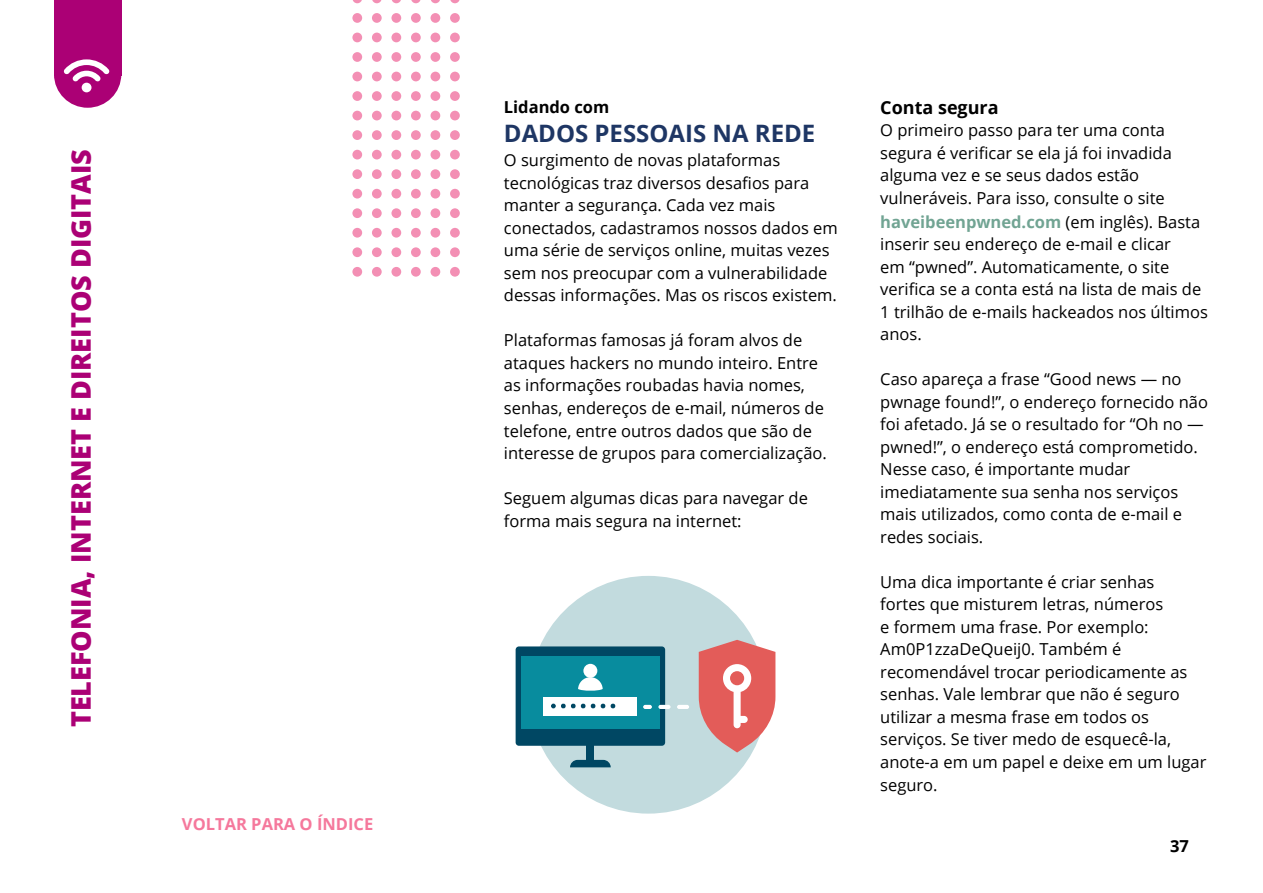
<style>
.page{position:relative;width:1263px;height:893px;background:#fff}
.page>*{position:absolute;margin:0;border:0;box-sizing:border-box;transform-origin:0 0}
.t1{font:800 27px "Open Sans";color:#ab0075}
.t2{font:700 24px "Open Sans";color:#1e3664}
.t3{font:700 18px "Open Sans";color:#000}
.t4{font:16.5px/22.5px "Open Sans";color:#000}
.t5{font:700 16.5px "Open Sans";color:#f5789c}
.t6{font:700 16.5px "Open Sans";color:#000}
.s1{font-weight:700;color:#71a493}
</style>
<div class="page">
<div style="left:529px;top:576px;width:238px;height:238px;background:#c2dbde;border-radius:50%"></div>
<div style="left:516px;top:646px;width:149px;height:100px;background:#004763;border-radius:3px"></div>
<div style="left:521px;top:656px;width:138px;height:72px;background:#088c9e"></div>
<div style="left:586px;top:739px;width:8px;height:25px;background:#004763"></div>
<svg style="left:570px;top:760px;width:41px;height:7px"></svg>
<div style="left:544px;top:697px;width:93px;height:18px;background:#fff"></div>
<svg style="left:551px;top:703px;width:65px;height:6px"></svg>
<svg style="left:578px;top:677px;width:25px;height:14px"></svg>
<div style="left:583px;top:664px;width:14px;height:14px;background:#fff;border-radius:50%"></div>
<svg style="left:643px;top:705px;width:9px;height:4px"></svg>
<hr style="left:677px;top:705px;width:12px;height:4px;background:#fff;border-radius:2px">
<hr style="left:658px;top:705px;width:12px;height:4px;background:#fff;border-radius:2px">
<svg style="left:699px;top:640px;width:76px;height:112px"></svg>
<svg style="left:352px;top:267px;width:10px;height:10px"></svg>
<svg style="left:352px;top:247px;width:10px;height:10px"></svg>
<svg style="left:352px;top:228px;width:10px;height:10px"></svg>
<svg style="left:352px;top:208px;width:10px;height:10px"></svg>
<svg style="left:352px;top:189px;width:10px;height:10px"></svg>
<svg style="left:352px;top:169px;width:10px;height:10px"></svg>
<div style="left:352px;top:150px;width:10px;height:9px;background:#f38fb4;border-radius:50%"></div>
<svg style="left:352px;top:130px;width:10px;height:10px"></svg>
<div style="left:352px;top:111px;width:10px;height:9px;background:#f38fb4;border-radius:50%"></div>
<svg style="left:352px;top:91px;width:10px;height:10px"></svg>
<div style="left:352px;top:72px;width:10px;height:9px;background:#f38fb4;border-radius:50%"></div>
<svg style="left:352px;top:52px;width:10px;height:10px"></svg>
<div style="left:352px;top:33px;width:10px;height:9px;background:#f38fb4;border-radius:50%"></div>
<svg style="left:352px;top:13px;width:10px;height:10px"></svg>
<svg style="left:353px;top:0;width:9px;height:3px"></svg>
<svg style="left:372px;top:267px;width:10px;height:10px"></svg>
<svg style="left:372px;top:247px;width:10px;height:10px"></svg>
<svg style="left:372px;top:228px;width:10px;height:10px"></svg>
<svg style="left:372px;top:208px;width:10px;height:10px"></svg>
<svg style="left:372px;top:189px;width:10px;height:10px"></svg>
<svg style="left:372px;top:169px;width:10px;height:10px"></svg>
<div style="left:372px;top:150px;width:10px;height:9px;background:#f38fb4;border-radius:50%"></div>
<svg style="left:372px;top:130px;width:10px;height:10px"></svg>
<div style="left:372px;top:111px;width:10px;height:9px;background:#f38fb4;border-radius:50%"></div>
<svg style="left:372px;top:91px;width:10px;height:10px"></svg>
<svg style="left:372px;top:72px;width:10px;height:9px"></svg>
<svg style="left:372px;top:52px;width:10px;height:10px"></svg>
<div style="left:372px;top:33px;width:10px;height:9px;background:#f38fb4;border-radius:50%"></div>
<svg style="left:372px;top:13px;width:10px;height:10px"></svg>
<svg style="left:372px;top:0;width:10px;height:3px"></svg>
<svg style="left:391px;top:267px;width:10px;height:10px"></svg>
<svg style="left:391px;top:247px;width:10px;height:10px"></svg>
<svg style="left:391px;top:228px;width:10px;height:10px"></svg>
<svg style="left:391px;top:208px;width:10px;height:10px"></svg>
<svg style="left:391px;top:189px;width:10px;height:10px"></svg>
<svg style="left:391px;top:169px;width:10px;height:10px"></svg>
<div style="left:391px;top:150px;width:10px;height:9px;background:#f38fb4;border-radius:50%"></div>
<svg style="left:391px;top:130px;width:10px;height:10px"></svg>
<div style="left:391px;top:111px;width:10px;height:9px;background:#f38fb4;border-radius:50%"></div>
<svg style="left:391px;top:91px;width:10px;height:10px"></svg>
<div style="left:391px;top:72px;width:10px;height:9px;background:#f38fb4;border-radius:50%"></div>
<svg style="left:391px;top:52px;width:10px;height:10px"></svg>
<div style="left:391px;top:33px;width:10px;height:9px;background:#f38fb4;border-radius:50%"></div>
<svg style="left:391px;top:13px;width:10px;height:10px"></svg>
<svg style="left:392px;top:0;width:9px;height:3px"></svg>
<svg style="left:411px;top:267px;width:10px;height:10px"></svg>
<svg style="left:411px;top:247px;width:10px;height:10px"></svg>
<svg style="left:411px;top:228px;width:10px;height:10px"></svg>
<svg style="left:411px;top:208px;width:10px;height:10px"></svg>
<svg style="left:411px;top:189px;width:10px;height:10px"></svg>
<svg style="left:411px;top:169px;width:10px;height:10px"></svg>
<div style="left:411px;top:150px;width:10px;height:9px;background:#f38fb4;border-radius:50%"></div>
<svg style="left:411px;top:130px;width:10px;height:10px"></svg>
<svg style="left:411px;top:111px;width:10px;height:9px"></svg>
<svg style="left:411px;top:91px;width:10px;height:10px"></svg>
<svg style="left:411px;top:72px;width:10px;height:9px"></svg>
<svg style="left:411px;top:52px;width:10px;height:10px"></svg>
<svg style="left:411px;top:33px;width:10px;height:9px"></svg>
<svg style="left:411px;top:13px;width:10px;height:10px"></svg>
<svg style="left:411px;top:0;width:10px;height:3px"></svg>
<svg style="left:430px;top:267px;width:10px;height:10px"></svg>
<svg style="left:430px;top:247px;width:10px;height:10px"></svg>
<svg style="left:430px;top:228px;width:10px;height:10px"></svg>
<svg style="left:430px;top:208px;width:10px;height:10px"></svg>
<svg style="left:430px;top:189px;width:10px;height:10px"></svg>
<svg style="left:430px;top:169px;width:10px;height:10px"></svg>
<div style="left:430px;top:150px;width:10px;height:9px;background:#f38fb4;border-radius:50%"></div>
<svg style="left:430px;top:130px;width:10px;height:10px"></svg>
<div style="left:430px;top:111px;width:10px;height:9px;background:#f38fb4;border-radius:50%"></div>
<svg style="left:430px;top:91px;width:10px;height:10px"></svg>
<div style="left:430px;top:72px;width:10px;height:9px;background:#f38fb4;border-radius:50%"></div>
<svg style="left:430px;top:52px;width:10px;height:10px"></svg>
<div style="left:430px;top:33px;width:10px;height:9px;background:#f38fb4;border-radius:50%"></div>
<svg style="left:430px;top:13px;width:10px;height:10px"></svg>
<svg style="left:431px;top:0;width:9px;height:3px"></svg>
<svg style="left:450px;top:267px;width:10px;height:10px"></svg>
<svg style="left:450px;top:247px;width:10px;height:10px"></svg>
<svg style="left:450px;top:228px;width:10px;height:10px"></svg>
<svg style="left:450px;top:208px;width:10px;height:10px"></svg>
<svg style="left:450px;top:189px;width:10px;height:10px"></svg>
<svg style="left:450px;top:169px;width:10px;height:10px"></svg>
<svg style="left:450px;top:150px;width:10px;height:9px"></svg>
<svg style="left:450px;top:130px;width:10px;height:10px"></svg>
<svg style="left:450px;top:111px;width:10px;height:9px"></svg>
<svg style="left:450px;top:91px;width:10px;height:10px"></svg>
<svg style="left:450px;top:72px;width:10px;height:9px"></svg>
<svg style="left:450px;top:52px;width:10px;height:10px"></svg>
<svg style="left:450px;top:33px;width:10px;height:9px"></svg>
<svg style="left:450px;top:13px;width:10px;height:10px"></svg>
<svg style="left:450px;top:0;width:10px;height:3px"></svg>
<div style="left:54px;top:0;width:67px;height:75px;background:#ab0075"></div>
<div style="left:54px;top:41px;width:67px;height:67px;background:#ab0075;border-radius:50%"></div>
<svg style="left:64px;top:59px;width:46px;height:22px"></svg>
<div style="left:82px;top:83px;width:10px;height:9px;background:#fff;border-radius:50%"></div>
<h1 class="t1" style="left:61px;top:727px;width:580px;rotate:-90deg">TELEFONIA, INTERNET E DIREITOS DIGITAIS</h1>
<p class="t5" style="left:182px;top:813px;width:193px">VOLTAR PARA O ÍNDICE</p>
<p class="t6" style="left:504px;top:95px;width:107px">Lidando com</p>
<h2 class="t2" style="left:504px;top:116px;width:313px">DADOS PESSOAIS NA REDE</h2>
<p class="t4" style="left:504px;top:149px;width:335px">O surgimento de novas plataformas tecnológicas traz diversos desafios para manter a segurança. Cada vez mais conectados, cadastramos nossos dados em uma série de serviços online, muitas vezes sem nos preocupar com a vulnerabilidade dessas informações. Mas os riscos existem.</p>
<p class="t4" style="left:504px;top:329px;width:324px">Plataformas famosas já foram alvos de ataques hackers no mundo inteiro. Entre as informações roubadas havia nomes, senhas, endereços de e-mail, números de telefone, entre outros dados que são de interesse de grupos para comercialização.</p>
<p class="t4" style="left:504px;top:486px;width:305px">Seguem algumas dicas para navegar de forma mais segura na internet:</p>
<p class="t3" style="left:880px;top:94px;width:120px">Conta segura</p>
<p class="t4" style="left:880px;top:119px;width:293px">O primeiro passo para ter uma conta segura é verificar se ela já foi invadida alguma vez e se seus dados estão vulneráveis. Para isso, consulte o site</p>
<p class="t4" style="left:880px;top:210px;width:329px"><span class="s1">haveibeenpwned.com</span> (em inglês). Basta inserir seu endereço de e-mail e clicar<br>em “pwned”. Automaticamente, o site verifica se a conta está na lista de mais de 1 trilhão de e-mails hackeados nos últimos anos.</p>
<p class="t4" style="left:880px;top:368px;width:329px">Caso apareça a frase “Good news — no pwnage found!”, o endereço fornecido não foi afetado. Já se o resultado for “Oh no — pwned!”, o endereço está comprometido.<br>Nesse caso, é importante mudar imediatamente sua senha nos serviços mais utilizados, como conta de e-mail e redes sociais.</p>
<p class="t4" style="left:880px;top:570px;width:328px">Uma dica importante é criar senhas<br>fortes que misturem letras, números<br>e formem uma frase. Por exemplo:<br>Am0P1zzaDeQueij0. Também é recomendável trocar periodicamente as senhas. Vale lembrar que não é seguro utilizar a mesma frase em todos os serviços. Se tiver medo de esquecê-la, anote-a em um papel e deixe em um lugar seguro.</p>
<p class="t6" style="left:1170px;top:834px;width:20px">37</p>
</div>
